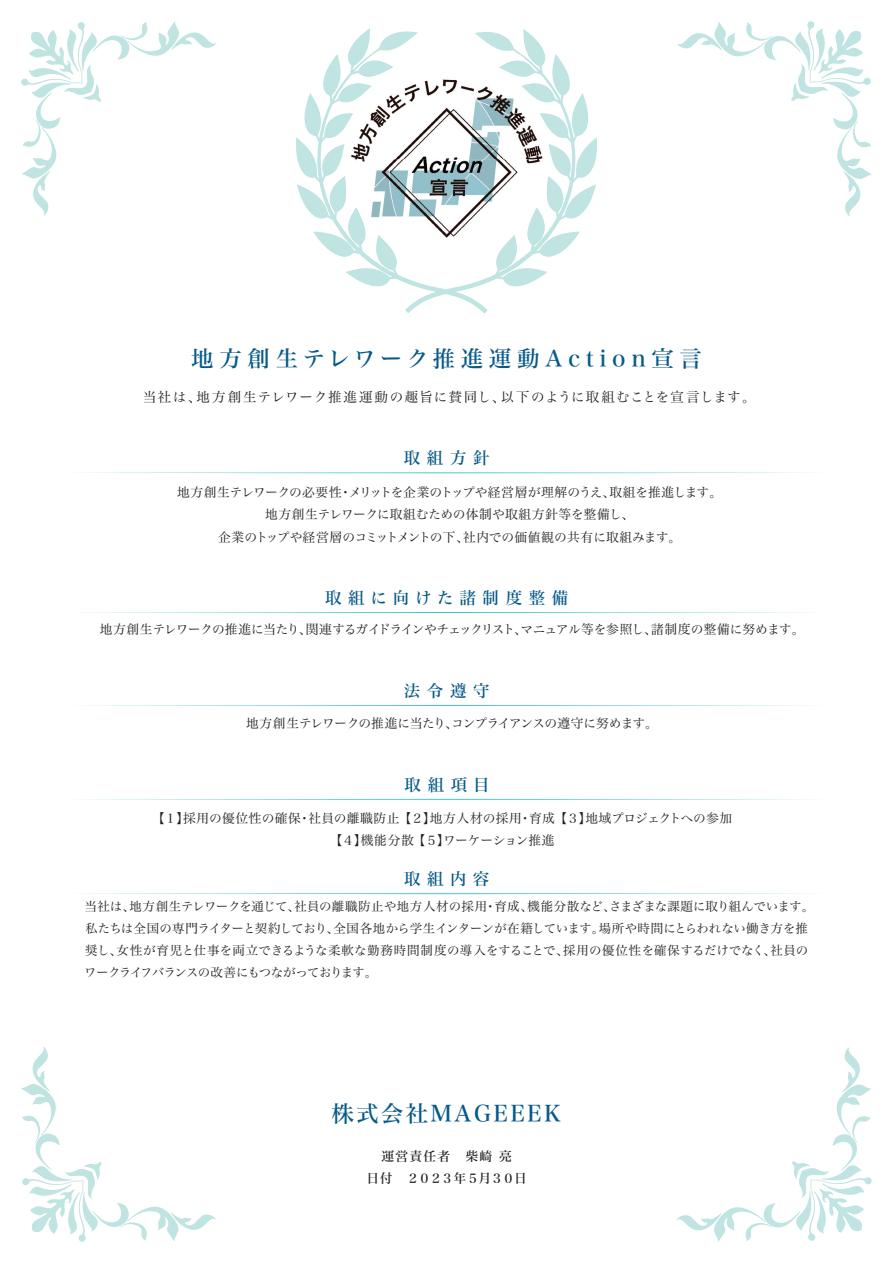
<style>
.page{position:relative;width:893px;height:1263px;background:#fff}
.page>*{position:absolute;margin:0;border:0;box-sizing:border-box;transform-origin:0 0}
.t1{font:22.5px "Hira Min Std N W5";letter-spacing:.25em;color:#075a88}
.t2{font:22.5px "Hira Min Std N W5";letter-spacing:.1em;color:#075a88}
.t3{font:16.5px "Hira Min Std N W5";letter-spacing:.4em;color:#075a88}
.t4{font:16.5px "Hira Min Std N W5";letter-spacing:.38em;color:#075a88}
.t5{font:13.5px "Hira Min Std N W3";letter-spacing:.085em;color:#231f20}
.t6{font:12.75px/22.4px "Hira Min Std N W3";letter-spacing:-.005em;color:#231f20;text-align:center}
.t7{font:12.75px/22.4px "Hira Min Std N W3";letter-spacing:.015em;color:#231f20;text-align:center}
.t8{font:12.75px "Hira Min Std N W3";letter-spacing:-.035em;color:#231f20}
.t9{font:12.75px "Hira Min Std N W3";letter-spacing:-.045em;color:#231f20}
.t10{font:12.75px/22.4px "Hira Min Std N W5";letter-spacing:-.005em;color:#231f20;text-align:center}
.t11{font:12.45px/21.8px "Hira Min Std N W3";letter-spacing:-.01em;color:#231f20}
</style>
<div class="page">
<svg style="left:296px;top:28px;width:301px;height:286px"></svg>
<svg style="left:21px;top:21px;width:195px;height:195px"></svg>
<svg style="left:677px;top:21px;width:195px;height:195px"></svg>
<svg style="left:677px;top:1047px;width:195px;height:195px"></svg>
<svg style="left:21px;top:1047px;width:195px;height:195px"></svg>
<svg style="left:84px;top:472px;width:725px;height:1px"></svg>
<svg style="left:84px;top:612px;width:725px;height:1px"></svg>
<svg style="left:84px;top:705px;width:725px;height:1px"></svg>
<img style="left:394px;top:54px;width:105px;height:198px">
<img style="left:341px;top:54px;width:53px;height:211px">
<img style="left:499px;top:54px;width:52px;height:211px">
<img style="left:393px;top:252px;width:106px;height:13px">
<svg style="left:84px;top:893px;width:725px;height:1px"></svg>
<svg style="left:84px;top:799px;width:725px;height:1px"></svg>
<h1 class="t1" style="left:191px;top:342px;width:512px">地方創生テレワーク推進運動Action宣言</h1>
<p class="t5" style="left:143px;top:387px;width:614px">当社は、地方創生テレワーク推進運動の趣旨に賛同し、以下のように取組むことを宣言します。</p>
<h2 class="t3" style="left:404px;top:446px;width:87px">取組方針</h2>
<p class="t6" style="left:177px;top:481px;width:547px">地方創生テレワークの必要性・メリットを企業のトップや経営層が理解のうえ、取組を推進します。地方創生テレワークに取組むための体制や取組方針等を整備し、<br>企業のトップや経営層のコミットメントの下、社内での価値観の共有に取組みます。</p>
<h2 class="t4" style="left:325px;top:586px;width:245px">取組に向けた諸制度整備</h2>
<p class="t8" style="left:100px;top:620px;width:706px">地方創生テレワークの推進に当たり、関連するガイドラインやチェックリスト、マニュアル等を参照し、諸制度の整備に努めます。</p>
<h2 class="t3" style="left:404px;top:679px;width:87px">法令遵守</h2>
<p class="t9" style="left:246px;top:714px;width:413px">地方創生テレワークの推進に当たり、コンプライアンスの遵守に努めます。</p>
<h2 class="t3" style="left:405px;top:773px;width:87px">取組項目</h2>
<p class="t7" style="left:152px;top:806px;width:581px">【１】採用の優位性の確保・社員の離職防止 【２】地方人材の採用・育成 【３】地域プロジェクトへの参加【４】機能分散 【５】ワーケーション推進</p>
<h2 class="t3" style="left:404px;top:867px;width:87px">取組内容</h2>
<p class="t11" style="left:84px;top:895px;width:731px">当社は、地方創生テレワークを通じて、社員の離職防止や地方人材の採用・育成、機能分散など、さまざまな課題に取り組んでいます。私たちは全国の専門ライターと契約しており、全国各地から学生インターンが在籍しています。場所や時間にとらわれない働き方を推奨し、女性が育児と仕事を両立できるような柔軟な勤務時間制度の導入をすることで、採用の優位性を確保するだけでなく、社員のワークライフバランスの改善にもつながっております。</p>
<h1 class="t2" style="left:331px;top:1097px;width:231px">株式会社MAGEEEK</h1>
<p class="t10" style="left:366px;top:1144px;width:162px">運営責任者　柴崎 亮<br>日付　２０２３年５月３０日</p>
</div>
